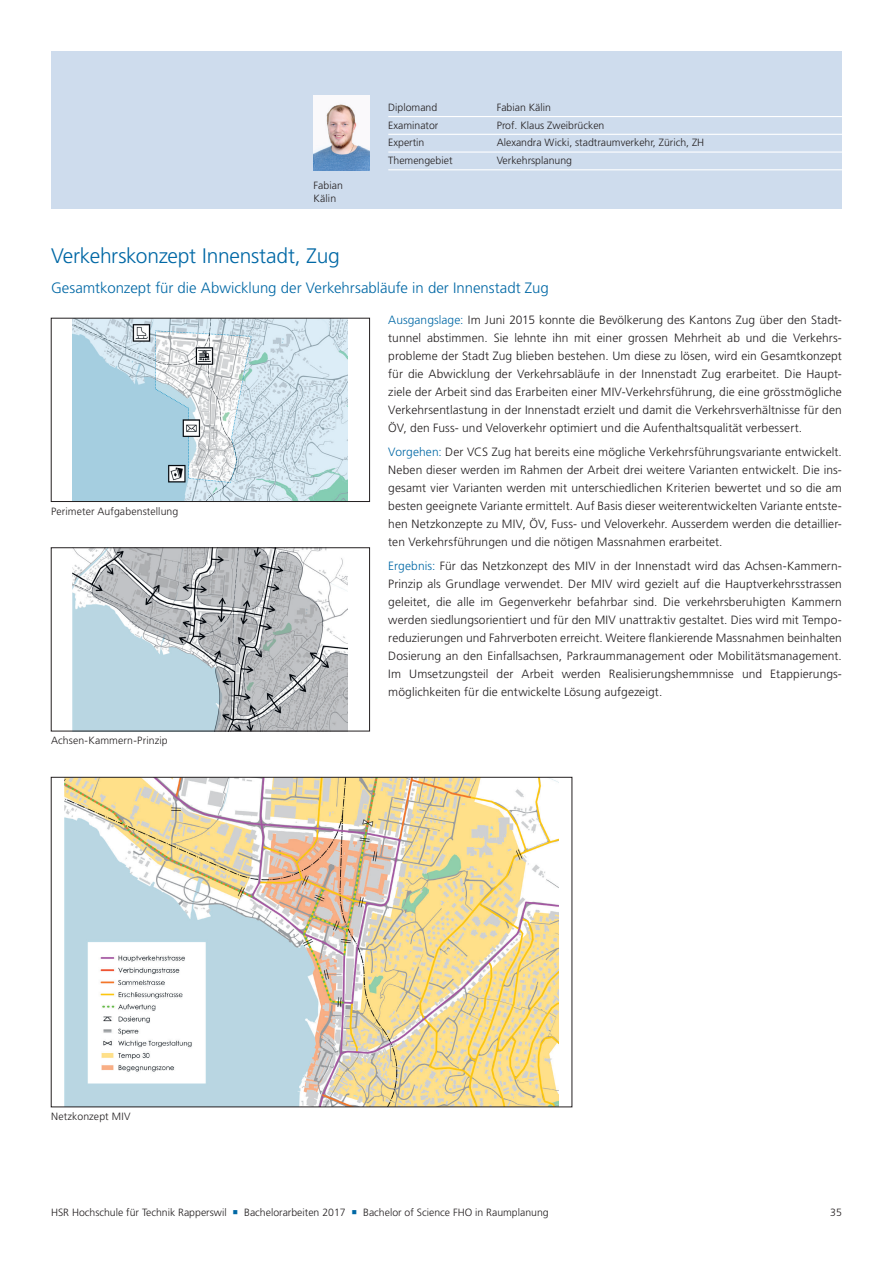
<style>
.page{position:relative;width:893px;height:1263px;background:#fff}
.page>*{position:absolute;margin:0;border:0;box-sizing:border-box;transform-origin:0 0}
.t1{font:300 21px "Frutiger LT Pro";letter-spacing:-.01em;color:#0068a5}
.t2{font:300 15px "Frutiger LT Pro";color:#0068a5}
.t3{font:300 12px/18px "Frutiger LT Pro";letter-spacing:.005em;color:#231f20;text-align:justify}
.t4{font:300 10.5px/13.5px "Frutiger LT Pro";color:#231f20}
.s1{color:#0068a5}
</style>
<div class="page">
<div style="left:51px;top:51px;width:791px;height:157px;background:#cedced"></div>
<img style="left:73px;top:320px;width:275px;height:180px">
<div style="left:51px;top:318px;width:319px;height:184px;border:1px solid #231f20"></div>
<img style="left:73px;top:549px;width:275px;height:180px">
<div style="left:51px;top:547px;width:319px;height:184px;border:1px solid #231f20"></div>
<img style="left:64px;top:779px;width:495px;height:326px">
<hr style="left:388px;top:116px;width:454px;height:1px;background:#fff">
<hr style="left:388px;top:134px;width:454px;height:1px;background:#fff">
<hr style="left:388px;top:151px;width:454px;height:2px;background:#fff">
<hr style="left:388px;top:169px;width:454px;height:1px;background:#fff">
<img style="left:314px;top:95px;width:56px;height:75px">
<p class="t4" style="left:314px;top:178px;width:31px">Fabian<br>Kälin</p>
<p class="t4" style="left:388px;top:101px;width:51px">Diplomand</p>
<p class="t4" style="left:497px;top:101px;width:56px">Fabian Kälin</p>
<p class="t4" style="left:388px;top:118px;width:52px">Examinator</p>
<p class="t4" style="left:497px;top:118px;width:109px">Prof. Klaus Zweibrücken</p>
<p class="t4" style="left:388px;top:136px;width:38px">Expertin</p>
<p class="t4" style="left:497px;top:136px;width:209px">Alexandra Wicki, stadtraumverkehr, Zürich, ZH</p>
<p class="t4" style="left:388px;top:154px;width:66px">Themengebiet</p>
<p class="t4" style="left:497px;top:154px;width:77px">Verkehrsplanung</p>
<h1 class="t1" style="left:51px;top:243px;width:290px">Verkehrskonzept Innenstadt, Zug</h1>
<p class="t2" style="left:51px;top:279px;width:499px">Gesamtkonzept für die Abwicklung der Verkehrsabläufe in der Innenstadt Zug</p>
<p class="t4" style="left:51px;top:504px;width:129px">Perimeter Aufgabenstellung</p>
<p class="t4" style="left:51px;top:734px;width:118px">Achsen-Kammern-Prinzip</p>
<p class="t4" style="left:51px;top:1110px;width:81px">Netzkonzept MIV</p>
<p class="t3" style="left:388px;top:311px;width:455px"><span class="s1">Ausgangslage:</span> Im Juni 2015 konnte die Bevölkerung des Kantons Zug über den Stadt&shy;tunnel abstimmen. Sie lehnte ihn mit einer grossen Mehrheit ab und die Verkehrs&shy;probleme der Stadt Zug blieben bestehen. Um diese zu lösen, wird ein Gesamtkonzept für die Abwicklung der Verkehrsabläufe in der Innenstadt Zug erarbeitet. Die Haupt&shy;ziele der Arbeit sind das Erarbeiten einer MIV-Verkehrsführung, die eine grösstmögliche Verkehrsentlastung in der Innenstadt erzielt und damit die Verkehrsverhältnisse für den ÖV, den Fuss- und Veloverkehr optimiert und die Aufenthaltsqualität verbessert.</p>
<p class="t3" style="left:388px;top:443px;width:455px"><span class="s1">Vorgehen:</span> Der VCS Zug hat bereits eine mögliche Verkehrsführungsvariante entwickelt.<br>Neben dieser werden im Rahmen der Arbeit drei weitere Varianten entwickelt. Die ins&shy;gesamt vier Varianten werden mit unterschiedlichen Kriterien bewertet und so die am besten geeignete Variante ermittelt. Auf Basis dieser weiterentwickelten Variante entste&shy;hen Netzkonzepte zu MIV, ÖV, Fuss- und Veloverkehr. Ausserdem werden die detaillier&shy;ten Verkehrsführungen und die nötigen Massnahmen erarbeitet.</p>
<p class="t3" style="left:388px;top:557px;width:455px"><span class="s1">Ergebnis:</span> Für das Netzkonzept des MIV in der Innenstadt wird das Achsen-Kammern-Prinzip als Grundlage verwendet. Der MIV wird gezielt auf die Hauptverkehrsstrassen geleitet, die alle im Gegenverkehr befahrbar sind. Die verkehrsberuhigten Kammern werden siedlungsorientiert und für den MIV unattraktiv gestaltet. Dies wird mit Tempo&shy;reduzierungen und Fahrverboten erreicht. Weitere flankierende Massnahmen beinhalten Dosierung an den Einfallsachsen, Parkraummanagement oder Mobilitätsmanagement.<br>Im Umsetzungsteil der Arbeit werden Realisierungshemmnisse und Etappierungs&shy;möglichkeiten für die entwickelte Lösung aufgezeigt.</p>
<p class="t4" style="left:51px;top:1206px;width:499px">HSR Hochschule für Technik Rapperswil <span class="s1">○</span> Bachelorarbeiten 2017 <span class="s1">○</span> Bachelor of Science FHO in Raumplanung</p>
<p class="t4" style="left:830px;top:1206px;width:13px">35</p>
</div>
